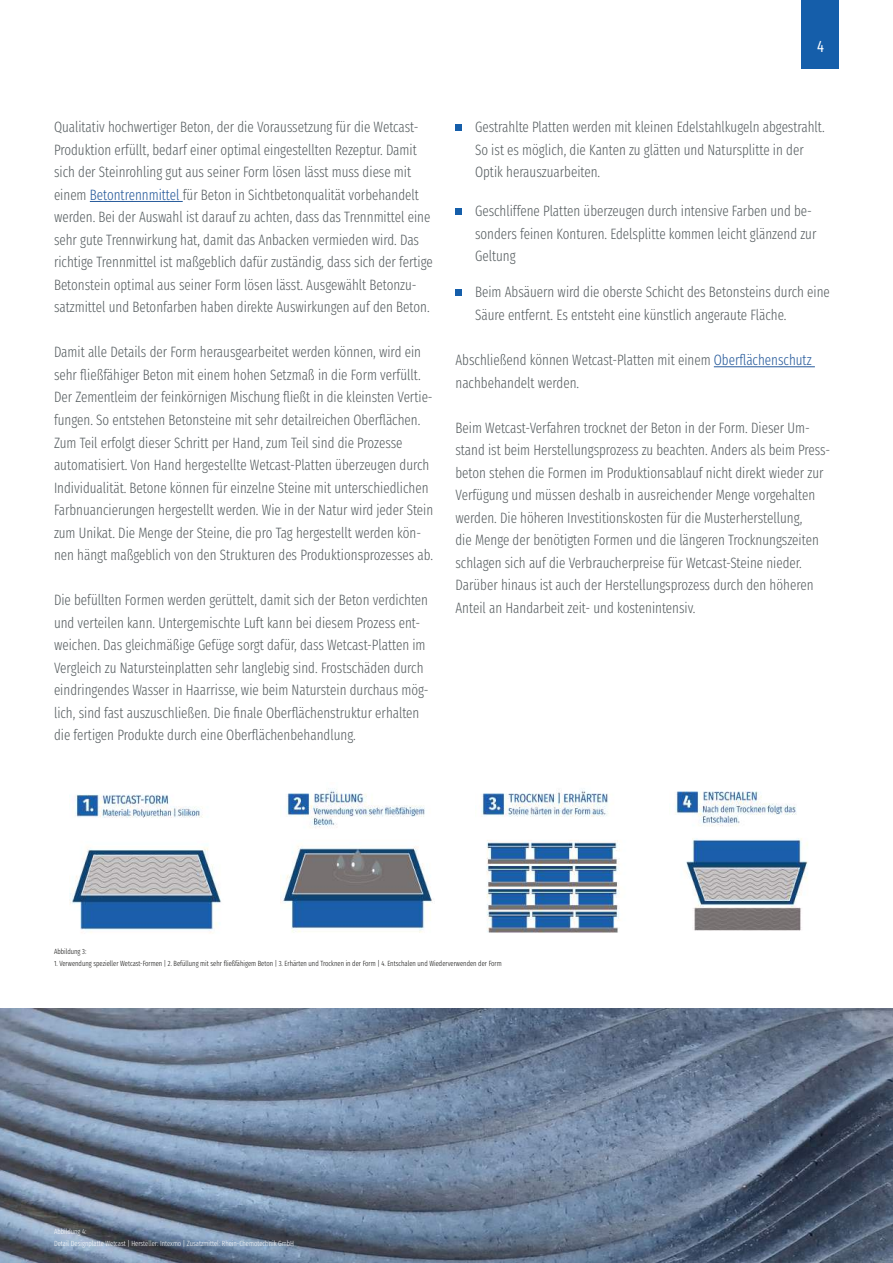
<style>
.page{position:relative;width:893px;height:1263px;background:#fff}
.page>*{position:absolute;margin:0;border:0;box-sizing:border-box;transform-origin:0 0}
.t1{font:16.5px "Fira Sans Compressed";color:#fff;scale:.95 1}
.t2{font:300 15px/22.5px "Fira Sans Compressed";color:#575e61;scale:.95 1}
.t3{font:300 7.5px "Fira Sans Compressed";color:#10100f;scale:.95 1}
.t4{font:300 7.5px/12px "Fira Sans Compressed";color:#fff;scale:.95 1}
.s1{color:#265a9b}
</style>
<div class="page">
<hr style="left:90px;top:201px;width:93px;height:1px;background:#265a9b">
<div style="left:802px;top:0;width:37px;height:69px;background:#155eaa"></div>
<div style="left:455px;top:124px;width:7px;height:7px;background:#155eaa"></div>
<div style="left:455px;top:208px;width:7px;height:7px;background:#155eaa"></div>
<div style="left:455px;top:289px;width:7px;height:7px;background:#155eaa"></div>
<hr style="left:714px;top:366px;width:101px;height:1px;background:#265a9b">
<img style="left:70px;top:794px;width:151px;height:139px">
<img style="left:481px;top:790px;width:139px;height:143px">
<img style="left:280px;top:790px;width:152px;height:143px">
<img style="left:675px;top:791px;width:133px;height:140px">
<img style="left:0;top:1009px;width:893px;height:254px">
<p class="t1" style="left:817px;top:35px;width:9px">4</p>
<p class="t2" style="left:54px;top:116px;width:400px">Qualitativ hochwertiger Beton, der die Voraussetzung für die Wetcast-Produktion erfüllt, bedarf einer optimal eingestellten Rezeptur. Damit sich der Steinrohling gut aus seiner Form lösen lässt muss diese mit einem <span class="s1">Betontrennmittel</span> für Beton in Sichtbetonqualität vorbehandelt werden. Bei der Auswahl ist darauf zu achten, dass das Trennmittel eine sehr gute Trennwirkung hat, damit das Anbacken vermieden wird. Das richtige Trennmittel ist maßgeblich dafür zuständig, dass sich der fertige Betonstein optimal aus seiner Form lösen lässt. Ausgewählt Betonzu&shy;satzmittel und Betonfarben haben direkte Auswirkungen auf den Beton.</p>
<p class="t2" style="left:54px;top:341px;width:401px">Damit alle Details der Form herausgearbeitet werden können, wird ein sehr fließfähiger Beton mit einem hohen Setzmaß in die Form verfüllt.<br>Der Zementleim der feinkörnigen Mischung fließt in die kleinsten Vertie&shy;fungen. So entstehen Betonsteine mit sehr detailreichen Oberflächen.<br>Zum Teil erfolgt dieser Schritt per Hand, zum Teil sind die Prozesse automatisiert. Von Hand hergestellte Wetcast-Platten überzeugen durch Individualität. Betone können für einzelne Steine mit unterschiedlichen Farbnuancierungen hergestellt werden. Wie in der Natur wird jeder Stein zum Unikat. Die Menge der Steine, die pro Tag hergestellt werden kön&shy;nen hängt maßgeblich von den Strukturen des Produktionsprozesses ab.</p>
<p class="t2" style="left:54px;top:588px;width:396px">Die befüllten Formen werden gerüttelt, damit sich der Beton verdichten und verteilen kann. Untergemischte Luft kann bei diesem Prozess ent&shy;weichen. Das gleichmäßige Gefüge sorgt dafür, dass Wetcast-Platten im Vergleich zu Natursteinplatten sehr langlebig sind. Frostschäden durch eindringendes Wasser in Haarrisse, wie beim Naturstein durchaus mög&shy;lich, sind fast auszuschließen. Die finale Oberflächenstruktur erhalten die fertigen Produkte durch eine Oberflächenbehandlung.</p>
<p class="t2" style="left:475px;top:116px;width:370px">Gestrahlte Platten werden mit kleinen Edelstahlkugeln abgestrahlt.<br>So ist es möglich, die Kanten zu glätten und Natursplitte in der<br>Optik herauszuarbeiten.</p>
<p class="t2" style="left:475px;top:200px;width:361px">Geschliffene Platten überzeugen durch intensive Farben und be&shy;sonders feinen Konturen. Edelsplitte kommen leicht glänzend zur<br>Geltung</p>
<p class="t2" style="left:475px;top:281px;width:375px">Beim Absäuern wird die oberste Schicht des Betonsteins durch eine<br>Säure entfernt. Es entsteht eine künstlich angeraute Fläche.</p>
<p class="t2" style="left:455px;top:349px;width:376px">Abschließend können Wetcast-Platten mit einem <span class="s1">Oberflächenschutz </span>nachbehandelt werden.</p>
<p class="t2" style="left:455px;top:416px;width:396px">Beim Wetcast-Verfahren trocknet der Beton in der Form. Dieser Um&shy;stand ist beim Herstellungsprozess zu beachten. Anders als beim Press&shy;beton stehen die Formen im Produktionsablauf nicht direkt wieder zur Verfügung und müssen deshalb in ausreichender Menge vorgehalten werden. Die höheren Investitionskosten für die Musterherstellung,<br>die Menge der benötigten Formen und die längeren Trocknungszeiten schlagen sich auf die Verbraucherpreise für Wetcast-Steine nieder.<br>Darüber hinaus ist auch der Herstellungsprozess durch den höheren Anteil an Handarbeit zeit- und kostenintensiv.</p>
<p class="t3" style="left:54px;top:946px;width:36px">Abbildung 3:</p>
<p class="t3" style="left:54px;top:958px;width:473px">1. Verwendung spezieller Wetcast-Formen | 2. Befüllung mit sehr fließfähigem Beton | 3. Erhärten und Trocknen in der Form | 4. Entschalen und Wiederverwenden der Form</p>
<p class="t4" style="left:54px;top:1226px;width:254px">Abbildung 4:<br>Detail Designplatte Wetcast | Hersteller: Intexmo | Zusatzmittel: Rhein-Chemotechnik GmbH</p>
</div>
